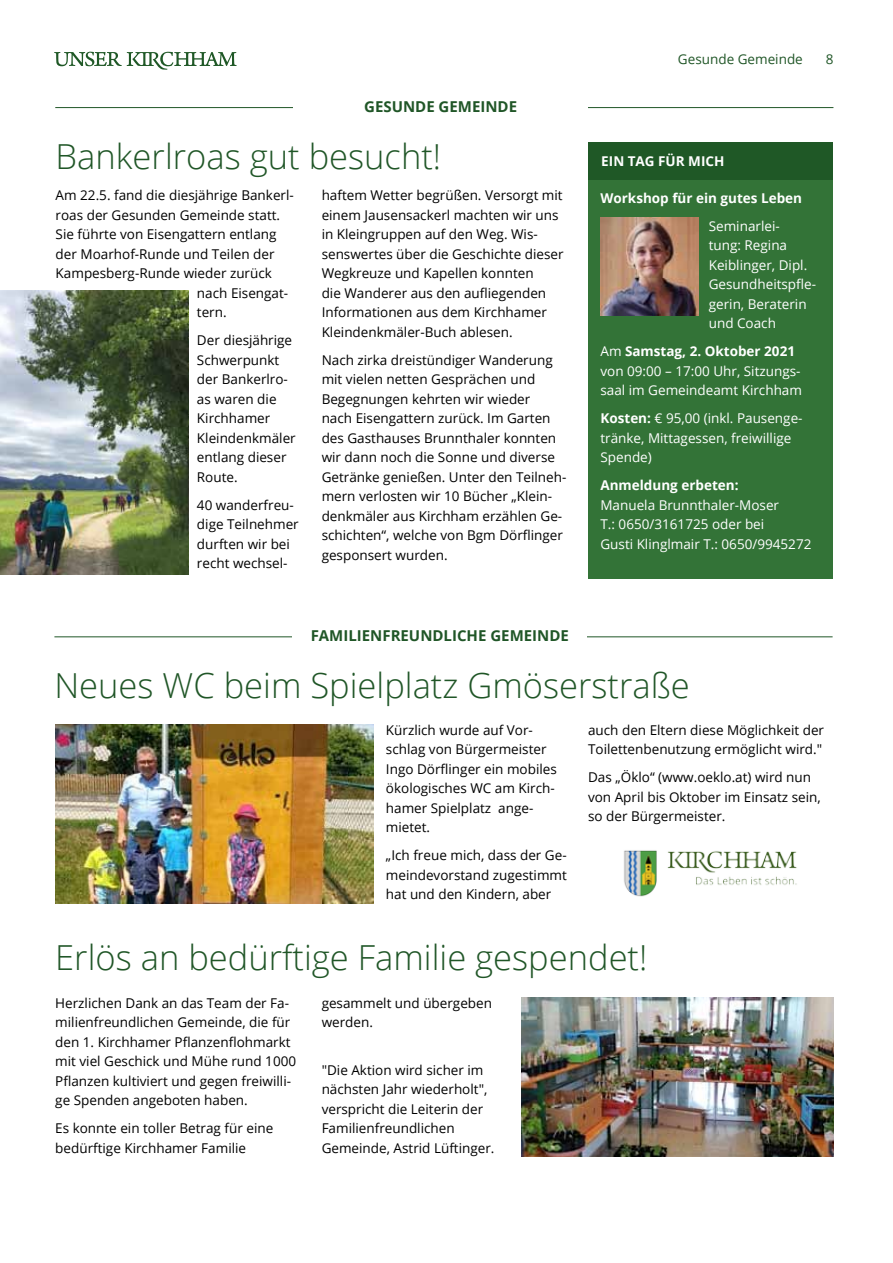
<style>
.page{position:relative;width:893px;height:1263px;background:#fff}
.page>*{position:absolute;margin:0;border:0;box-sizing:border-box;transform-origin:0 0}
.t1{font:300 34.5px "Open Sans";color:#205627}
.t2{font:700 15px "Open Sans";color:#205627}
.t3{font:13.5px/19.5px "Open Sans";color:#000}
.t4{font:13.5px/19.5px "Open Sans";color:#fff}
.t5{font:700 13.5px "Open Sans";color:#fff}
.t6{font:13.5px "Open Sans";color:#205627}
.s1{font-weight:700}
</style>
<div class="page">
<img style="left:522px;top:997px;width:312px;height:160px">
<hr style="left:55px;top:107px;width:778px;height:1px;background:#205627">
<div style="left:293px;top:90px;width:295px;height:32px;background:#fff"></div>
<div style="left:588px;top:180px;width:245px;height:399px;background:#337337"></div>
<div style="left:588px;top:142px;width:245px;height:38px;background:#1f5826"></div>
<img style="left:600px;top:217px;width:98px;height:98px">
<img style="left:0;top:290px;width:188px;height:284px">
<hr style="left:54px;top:636px;width:779px;height:1px;background:#205627">
<div style="left:292px;top:619px;width:295px;height:32px;background:#fff"></div>
<img style="left:56px;top:724px;width:317px;height:179px">
<img style="left:624px;top:850px;width:173px;height:47px">
<svg style="left:54px;top:52px;width:183px;height:18px"></svg>
<p class="t2" style="left:364px;top:96px;width:10px">Ges</p>
<p class="t2" style="left:392px;top:96px;width:58px">unde Geme</p>
<p class="t2" style="left:480px;top:96px;width:36px">inde</p>
<h1 class="t1" style="left:56px;top:133px;width:387px">Bankerlroas gut besucht!</h1>
<p class="t3" style="left:56px;top:185px;width:240px">Am 22.5. fand die diesjährige Bankerl-</p>
<p class="t3" style="left:56px;top:205px;width:226px">roas der Gesunden Gemeinde statt.</p>
<p class="t3" style="left:56px;top:224px;width:222px">Sie führte von Eisengattern entlang</p>
<p class="t3" style="left:56px;top:244px;width:220px">der Moarhof-Runde und Teilen der</p>
<p class="t3" style="left:56px;top:263px;width:218px">Kampesberg-Runde wieder zurück</p>
<p class="t3" style="left:197px;top:283px;width:93px">nach Eisengat-</p>
<p class="t3" style="left:197px;top:302px;width:31px">tern.</p>
<p class="t3" style="left:197px;top:330px;width:100px">Der diesjährige<br>Schwerpunkt der Bankerlro&shy;as waren die<br>Kirchhamer<br>Kleindenkmäler entlang dieser<br>Route.</p>
<p class="t3" style="left:197px;top:495px;width:103px">40 wanderfreu&shy;dige Teilnehmer durften wir bei recht wechsel-</p>
<p class="t3" style="left:322px;top:185px;width:243px">haftem Wetter begrüßen. Versorgt mit einem Jausensackerl machten wir uns in Kleingruppen auf den Weg. Wis&shy;senswertes über die Geschichte dieser Wegkreuze und Kapellen konnten<br>die Wanderer aus den aufliegenden Informationen aus dem Kirchhamer Kleindenkmäler-Buch ablesen.</p>
<p class="t3" style="left:322px;top:350px;width:246px">Nach zirka dreistündiger Wanderung mit vielen netten Gesprächen und Begegnungen kehrten wir wieder<br>nach Eisengattern zurück. Im Garten des Gasthauses Brunnthaler konnten wir dann noch die Sonne und diverse Getränke genießen. Unter den Teilneh&shy;mern verlosten wir 10 Bücher „Klein&shy;denkmäler aus Kirchham erzählen Ge&shy;schichten“, welche von Bgm Dörflinger gesponsert wurden.</p>
<p class="t6" style="left:678px;top:50px;width:126px">Gesunde Gemeinde</p>
<p class="t6" style="left:826px;top:50px;width:9px">8</p>
<p class="t5" style="left:601px;top:152px;width:122px">Ein Tag für m ich</p>
<p class="t5" style="left:600px;top:188px;width:203px">Workshop für ein gutes Leben</p>
<p class="t4" style="left:709px;top:216px;width:109px">Seminarlei-<br>tung: Regina<br>Keiblinger, Dipl.<br>Gesundheitspfle&shy;gerin, Beraterin und Coach</p>
<p class="t4" style="left:600px;top:341px;width:203px">Am <span class="s1">Samstag, 2. Oktober 2021 </span>von 09:00 – 17:00 Uhr, Sitzungs&shy;saal im Gemeindeamt Kirchham</p>
<p class="t4" style="left:600px;top:408px;width:204px"><span class="s1">Kosten:</span> € 95,00 (inkl. Pausenge&shy;tränke, Mittagessen, freiwillige<br>Spende)</p>
<p class="t5" style="left:600px;top:476px;width:140px">Anmeldung erbeten:</p>
<p class="t4" style="left:600px;top:495px;width:213px">Manuela Brunnthaler-Moser<br>T.: 0650/3161725 oder bei<br>Gusti Klinglmair T.: 0650/9945272</p>
<p class="t2" style="left:311px;top:625px;width:191px">Fam ilienfreundliche Geme</p>
<p class="t2" style="left:532px;top:625px;width:36px">inde</p>
<h1 class="t1" style="left:54px;top:661px;width:637px">Neues WC beim Spielplatz Gmöserstraße</h1>
<p class="t3" style="left:386px;top:720px;width:172px">Kürzlich wurde auf Vor&shy;schlag von Bürgermeister<br>Ingo Dörflinger ein mobiles ökologisches WC am Kirch&shy;hamer Spielplatz ange&shy;mietet.</p>
<p class="t3" style="left:386px;top:845px;width:182px;text-align:justify">„Ich freue mich, dass der Ge&shy;meindevorstand zugestimmt hat und den Kindern, aber</p>
<p class="t3" style="left:588px;top:720px;width:238px">auch den Eltern diese Möglichkeit der<br>Toilettenbenutzung ermöglicht wird."</p>
<p class="t3" style="left:588px;top:767px;width:234px">Das „Öklo“ (www.oeklo.at) wird nun von April bis Oktober im Einsatz sein, so der Bürgermeister.</p>
<h1 class="t1" style="left:55px;top:934px;width:594px">Erlös an bedürftige Familie gespendet!</h1>
<p class="t3" style="left:55px;top:992px;width:242px">Herzlichen Dank an das Team der Fa&shy;milienfreundlichen Gemeinde, die für den 1. Kirchhamer Pflanzenflohmarkt mit viel Geschick und Mühe rund 1000<br>Pflanzen kultiviert und gegen freiwilli&shy;ge Spenden angeboten haben.</p>
<p class="t3" style="left:55px;top:1118px;width:219px">Es konnte ein toller Betrag für eine bedürftige Kirchhamer Familie</p>
<p class="t3" style="left:322px;top:992px;width:172px">gesammelt und übergeben werden.</p>
<p class="t3" style="left:322px;top:1059px;width:174px">"Die Aktion wird sicher im nächsten Jahr wiederholt", verspricht die Leiterin der<br>Familienfreundlichen<br>Gemeinde, Astrid Lüftinger.</p>
</div>
